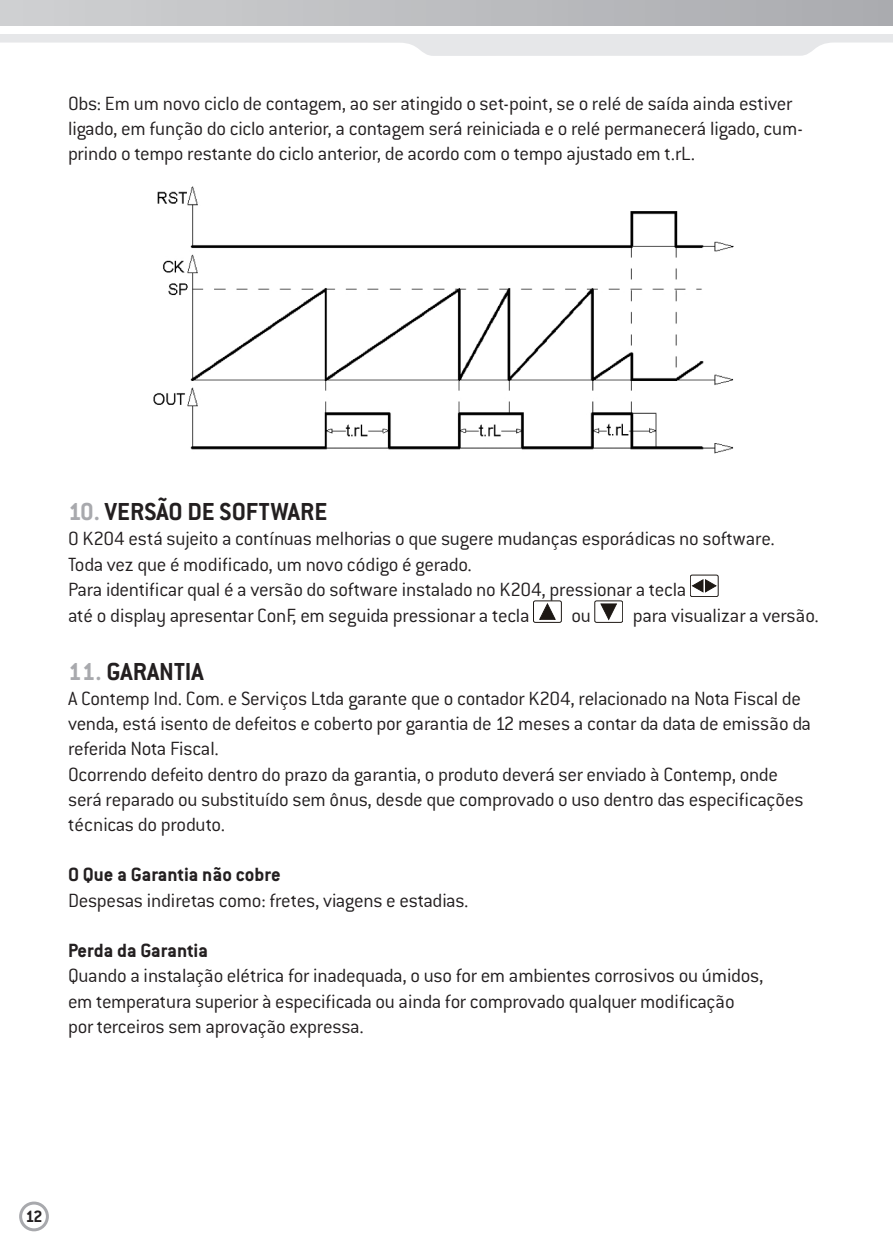
<style>
.page{position:relative;width:893px;height:1259px;background:#fff}
.page>*{position:absolute;margin:0;border:0;box-sizing:border-box;transform-origin:0 0}
.t1{font:700 27px "Conduit ITC";color:#231f20}
.t2{font:300 21px/25.2px "Conduit ITC";letter-spacing:-.015em;color:#231f20}
.t3{font:700 21px "Conduit ITC";letter-spacing:-.025em;color:#231f20}
.t4{font:700 18px "Conduit ITC";color:#231f20}
.s1{color:#a8a9ad}
</style>
<div class="page">
<div style="left:0;top:0;width:893px;height:26px;background:linear-gradient(to right,#cfd0d2,#aaabaf)"></div>
<div style="left:19px;top:1201px;width:30px;height:30px;border:3px solid #a8a9ad;border-radius:50%"></div>
<svg style="left:0;top:34px;width:893px;height:22px"></svg>
<div style="left:690px;top:575px;width:28px;height:21px;border:1px solid #1d1814;border-radius:2px"></div>
<svg style="left:692px;top:579px;width:25px;height:14px"></svg>
<div style="left:533px;top:600px;width:29px;height:22px;border:1px solid #1d1814;border-radius:2px"></div>
<svg style="left:539px;top:603px;width:17px;height:17px"></svg>
<div style="left:594px;top:600px;width:29px;height:22px;border:1px solid #1d1814;border-radius:2px"></div>
<svg style="left:600px;top:603px;width:17px;height:17px"></svg>
<img style="left:153px;top:186px;width:581px;height:268px">
<p class="t2" style="left:68px;top:90px;width:736px">Obs: Em um novo ciclo de contagem, ao ser atingido o set-point, se o relé de saída ainda estiver ligado, em função do ciclo anterior, a contagem será reiniciada e o relé permanecerá ligado, cum&shy;prindo o tempo restante do ciclo anterior, de acordo com o tempo ajustado em t.rL.</p>
<p class="t1" style="left:68px;top:496px;width:261px"><span class="s1">10.</span> Versão de software</p>
<p class="t2" style="left:68px;top:526px;width:708px">O K204 está sujeito a contínuas melhorias o que sugere mudanças esporádicas no software.<br>Toda vez que é modificado, um novo código é gerado.<br>Para identificar qual é a versão do software instalado no K204, pressionar a tecla<br>até o display apresentar ConF, em seguida pressionar a tecla</p>
<p class="t2" style="left:571px;top:603px;width:21px">ou</p>
<p class="t2" style="left:633px;top:603px;width:188px">para visualizar a versão.</p>
<p class="t1" style="left:68px;top:655px;width:137px"><span class="s1">11.</span> Garantia</p>
<p class="t2" style="left:68px;top:686px;width:745px">A Contemp Ind. Com. e Serviços Ltda garante que o contador K204, relacionado na Nota Fiscal de venda, está isento de defeitos e coberto por garantia de 12 meses a contar da data de emissão da referida Nota Fiscal.<br>Ocorrendo defeito dentro do prazo da garantia, o produto deverá ser enviado à Contemp, onde será reparado ou substituído sem ônus, desde que comprovado o uso dentro das especificações técnicas do produto.</p>
<p class="t3" style="left:68px;top:862px;width:214px">O Que a Garantia não cobre</p>
<p class="t2" style="left:68px;top:887px;width:402px">Despesas indiretas como: fretes, viagens e estadias.</p>
<p class="t3" style="left:68px;top:938px;width:141px">Perda da Garantia</p>
<p class="t2" style="left:68px;top:963px;width:697px">Quando a instalação elétrica for inadequada, o uso for em ambientes corrosivos ou úmidos, em temperatura superior à especificada ou ainda for comprovado qualquer modificação por terceiros sem aprovação expressa.</p>
<p class="t4" style="left:26px;top:1205px;width:19px">12</p>
</div>
